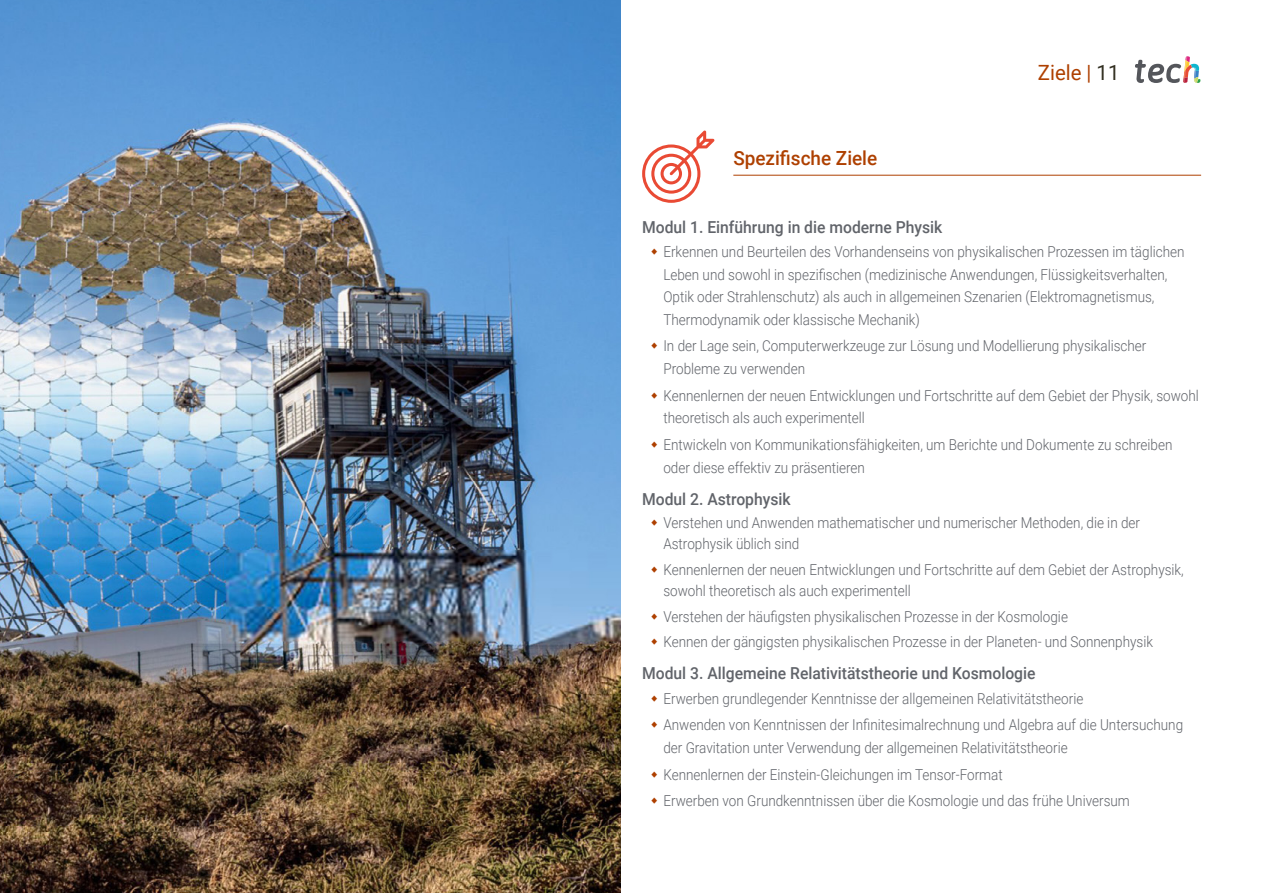
<style>
.page{position:relative;width:1263px;height:893px;background:#fff}
.page>*{position:absolute;margin:0;border:0;box-sizing:border-box;transform-origin:0 0}
.t1{font:21px "Roboto";color:#ae4000}
.t2{font:500 19.5px "Roboto";color:#ae4000}
.t3{font:500 16.5px "Roboto";color:#61646a;scale:.95 1}
.t4{font:300 15px/22.5px "Roboto";color:#61646a;scale:.9 1}
.s1{color:#312e20}
</style>
<div class="page">
<hr style="left:733px;top:175px;width:468px;height:1px;background:#ae4000">
<svg style="left:642px;top:130px;width:72px;height:73px"></svg>
<svg style="left:1135px;top:56px;width:65px;height:27px"></svg>
<img style="left:0;top:0;width:621px;height:893px">
<h2 class="t2" style="left:733px;top:144px;width:145px">Spezifische Ziele</h2>
<h1 class="t1" style="left:1038px;top:57px;width:83px">Ziele | <span class="s1">11</span></h1>
<p class="t3" style="left:642px;top:215px;width:318px">Modul 1. Einführung in die moderne Physik</p>
<p class="t4" style="left:663px;top:240px;width:580px">Erkennen und Beurteilen des Vorhandenseins von physikalischen Prozessen im täglichen Leben und sowohl in spezifischen (medizinische Anwendungen, Flüssigkeitsverhalten, Optik oder Strahlenschutz) als auch in allgemeinen Szenarien (Elektromagnetismus, Thermodynamik oder klassische Mechanik)</p>
<p class="t4" style="left:663px;top:334px;width:538px">In der Lage sein, Computerwerkzeuge zur Lösung und Modellierung physikalischer<br>Probleme zu verwenden</p>
<p class="t4" style="left:663px;top:384px;width:596px">Kennenlernen der neuen Entwicklungen und Fortschritte auf dem Gebiet der Physik, sowohl theoretisch als auch experimentell</p>
<p class="t4" style="left:663px;top:433px;width:567px">Entwickeln von Kommunikationsfähigkeiten, um Berichte und Dokumente zu schreiben oder diese effektiv zu präsentieren</p>
<p class="t3" style="left:642px;top:487px;width:158px">Modul 2. Astrophysik</p>
<p class="t4" style="left:663px;top:511px;width:531px;line-height:21px">Verstehen und Anwenden mathematischer und numerischer Methoden, die in der<br>Astrophysik üblich sind</p>
<p class="t4" style="left:663px;top:559px;width:580px;line-height:21px">Kennenlernen der neuen Entwicklungen und Fortschritte auf dem Gebiet der Astrophysik, sowohl theoretisch als auch experimentell</p>
<p class="t4" style="left:663px;top:603px;width:545px;line-height:25.2px">Verstehen der häufigsten physikalischen Prozesse in der Kosmologie<br>Kennen der gängigsten physikalischen Prozesse in der Planeten- und Sonnenphysik</p>
<p class="t3" style="left:642px;top:661px;width:416px">Modul 3. Allgemeine Relativitätstheorie und Kosmologie</p>
<p class="t4" style="left:663px;top:684px;width:579px;line-height:26.7px">Erwerben grundlegender Kenntnisse der allgemeinen Relativitätstheorie<br>Anwenden von Kenntnissen der Infinitesimalrechnung und Algebra auf die Untersuchung</p>
<p class="t4" style="left:663px;top:734px;width:520px;line-height:26.7px">der Gravitation unter Verwendung der allgemeinen Relativitätstheorie<br>Kennenlernen der Einstein-Gleichungen im Tensor-Format<br>Erwerben von Grundkenntnissen über die Kosmologie und das frühe Universum</p>
</div>
